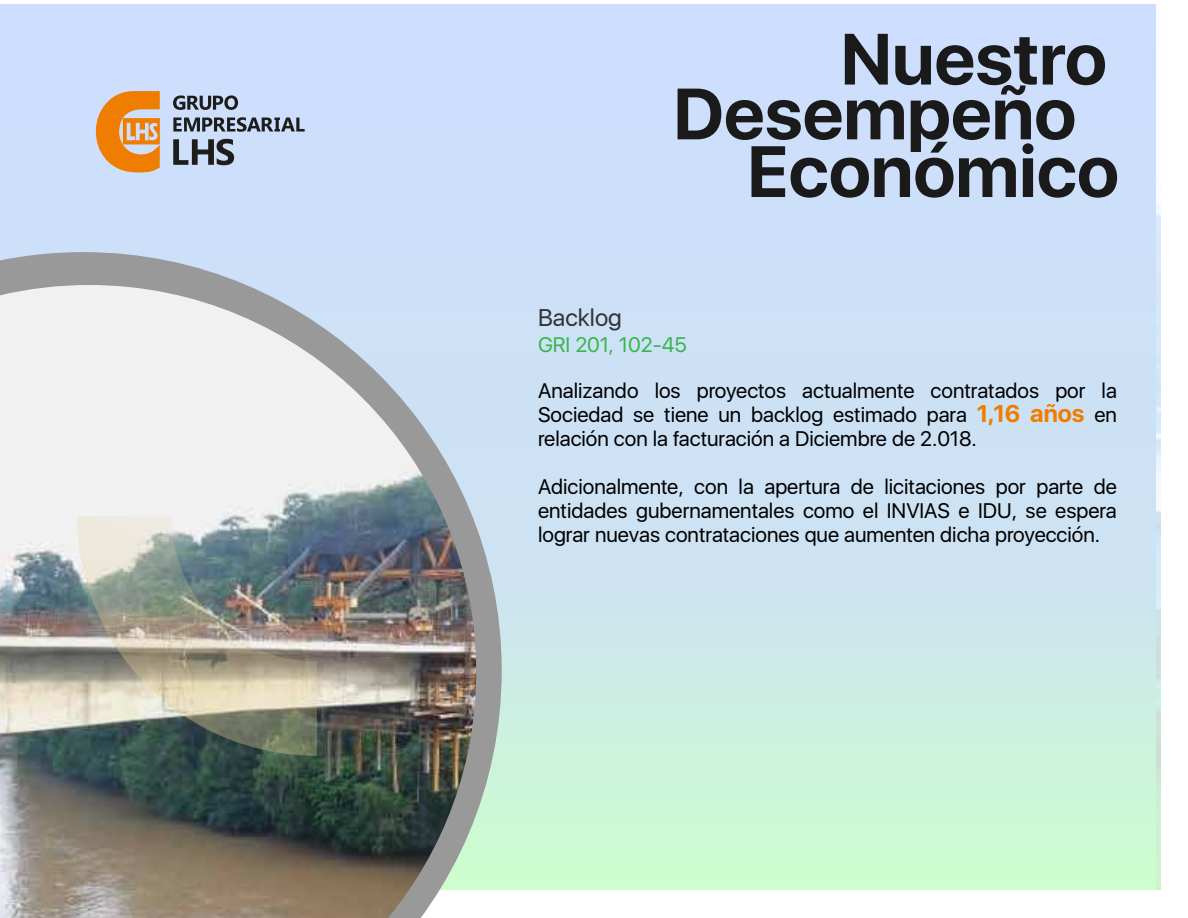
<style>
.page{position:relative;width:1188px;height:918px;background:#fff}
.page>*{position:absolute;margin:0;border:0;box-sizing:border-box;transform-origin:0 0}
.t1{font:700 72px "SFUI Display";color:#1a1a1a}
.t2{font:24px "SFUI Display";color:#333}
.t3{font:21px/24px "SFUI Display";color:#000;text-align:justify}
.t4{font:21px "SFUI Display";color:#39b54a}
.s1{font-weight:700;font-size:24px;color:#ee7d00}
</style>
<div class="page">
<div style="left:0;top:4px;width:1155px;height:886px;background:linear-gradient(to bottom,#cdd8ff,#cdf4d9)"></div>
<svg style="left:0;top:252px;width:502px;height:638px;fill:#cde0f3"></svg>
<img style="left:0;top:285px;width:476px;height:633px">
<img style="left:77px;top:517px;width:240px;height:239px">
<svg style="left:173px;top:95px;width:65px;height:15px"></svg>
<svg style="left:173px;top:139px;width:61px;height:26px"></svg>
<svg style="left:173px;top:117px;width:132px;height:15px"></svg>
<svg style="left:96px;top:91px;width:64px;height:81px"></svg>
<h1 class="t1" style="left:841px;top:18px;width:268px">Nuestro</h1>
<h1 class="t1" style="left:673px;top:72px;width:405px">Desempeño</h1>
<h1 class="t1" style="left:747px;top:130px;width:373px">Económico</h1>
<p class="t2" style="left:538px;top:299px;width:85px">Backlog</p>
<p class="t4" style="left:538px;top:328px;width:150px">GRI 201, 102-45</p>
<p class="t3" style="left:538px;top:379px;width:580px">Analizando los proyectos actualmente contratados por la Sociedad se tiene un backlog estimado para <span class="s1">1,16 años</span> en relación con la facturación a Diciembre de 2.018.</p>
<p class="t3" style="left:538px;top:475px;width:580px">Adicionalmente, con la apertura de licitaciones por parte de entidades gubernamentales como el INVIAS e IDU, se espera lograr nuevas contrataciones que aumenten dicha proyección.</p>
</div>
